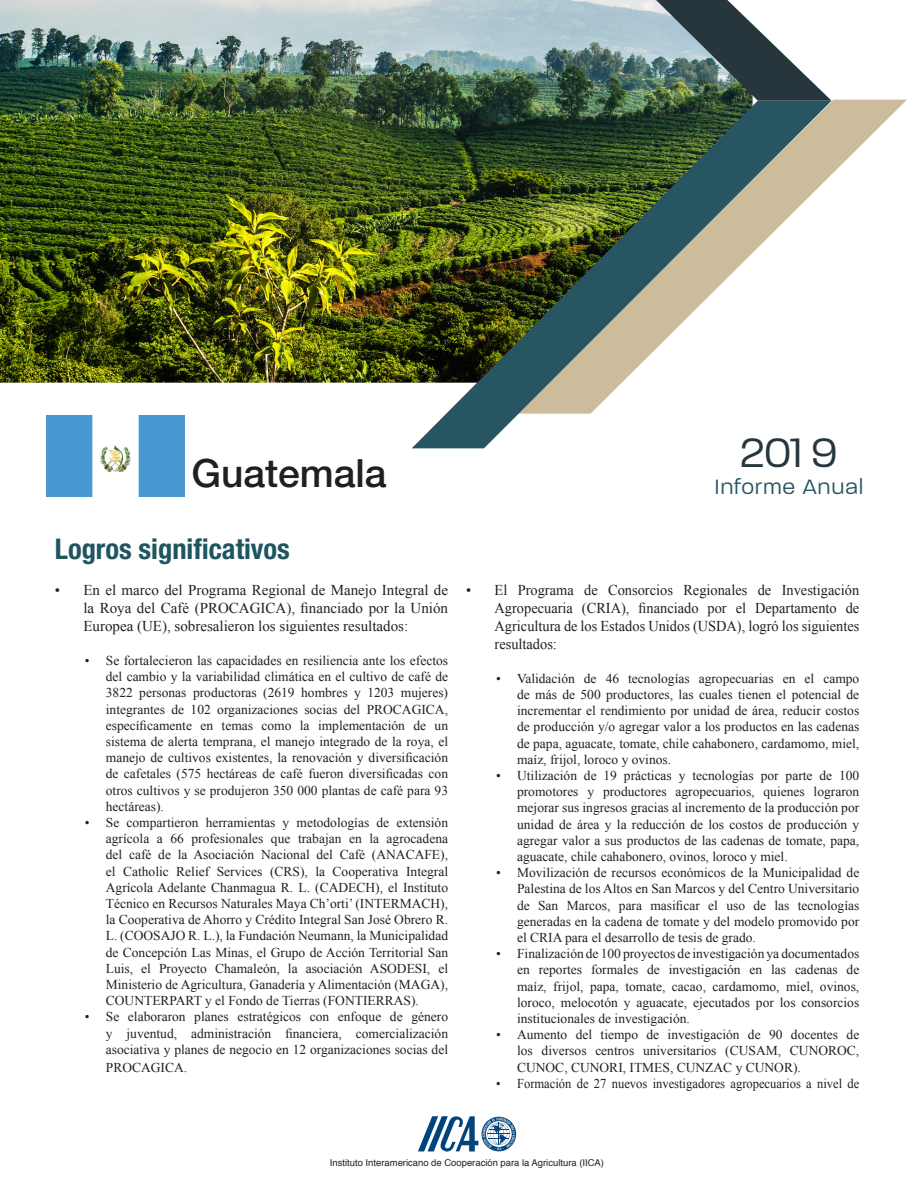
<style>
.page{position:relative;width:918px;height:1188px;background:#fff}
.page>*{position:absolute;margin:0;border:0;box-sizing:border-box;transform-origin:0 0}
.t1{font:300 44.55px "Paralucent";color:#27363d}
.t2{font:500 39px "Helvetica Neue";color:#231f20}
.t3{font:700 condensed 28.5px "Helvetica Neue";color:#1f5560}
.t4{font:300 22.5px "Paralucent";letter-spacing:.06em;color:#275562}
.t5{font:15px/18px "Times New Roman";color:#231f20;text-align:justify;scale:.96 1}
.t6{font:15px/18px "Times New Roman";color:#231f20;text-align:justify}
.t7{font:13.5px/16.2px "Times New Roman";color:#231f20;text-align:justify}
.t8{font:13.5px "Times New Roman";color:#231f20;scale:.93 1}
.t9{font:9.45px "Helvetica";color:#231f20}
</style>
<div class="page">
<svg style="left:418px;top:1116px;width:98px;height:36px"></svg>
<img style="left:0;top:0;width:656px;height:383px">
<img style="left:47px;top:416px;width:138px;height:81px">
<svg style="left:656px;top:0;width:175px;height:100px"></svg>
<svg style="left:518px;top:100px;width:389px;height:74px;fill:#ccbc9c"></svg>
<img style="left:412px;top:101px;width:420px;height:347px">
<p class="t2" style="left:192px;top:450px;width:197px">Guatemala</p>
<p class="t3" style="left:55px;top:531px;width:237px">Logros significativos</p>
<p class="t6" style="left:83px;top:581px;width:366px;text-indent:-28px">• En el marco del Programa Regional de Manejo Integral de la Roya del Café (PROCAGICA), financiado por la Unión Europea (UE), sobresalieron los siguientes resultados:</p>
<p class="t7" style="left:106px;top:652px;width:344px;text-indent:-21px">• Se fortalecieron las capacidades en resiliencia ante los efectos del cambio y la variabilidad climática en el cultivo de café de 3822 personas productoras (2619 hombres y 1203 mujeres) integrantes de 102 organizaciones socias del PROCAGICA, específicamente en temas como la implementación de un sistema de alerta temprana, el manejo integrado de la roya, el manejo de cultivos existentes, la renovación y diversificación de cafetales (575 hectáreas de café fueron diversificadas con otros cultivos y se produjeron 350 000 plantas de café para 93 hectáreas).</p>
<p class="t7" style="left:106px;top:814px;width:344px;text-indent:-21px">• Se compartieron herramientas y metodologías de extensión agrícola a 66 profesionales que trabajan en la agrocadena del café de la Asociación Nacional del Café (ANACAFE), el Catholic Relief Services (CRS), la Cooperativa Integral Agrícola Adelante Chanmagua R. L. (CADECH), el Instituto Técnico en Recursos Naturales Maya Ch’orti’ (INTERMACH), la Cooperativa de Ahorro y Crédito Integral San José Obrero R.<br>L. (COOSAJO R. L.), la Fundación Neumann, la Municipalidad de Concepción Las Minas, el Grupo de Acción Territorial San Luis, el Proyecto Chamaleón, la asociación ASODESI, el Ministerio de Agricultura, Ganadería y Alimentación (MAGA), COUNTERPART y el Fondo de Tierras (FONTIERRAS).</p>
<p class="t7" style="left:106px;top:1009px;width:344px;text-indent:-21px">• Se elaboraron planes estratégicos con enfoque de género y juventud, administración financiera, comercialización asociativa y planes de negocio en 12 organizaciones socias del</p>
<p class="t7" style="left:106px;top:1059px;width:83px">PROCAGICA.</p>
<p class="t1" style="left:740px;top:428px;width:99px">201 9</p>
<p class="t4" style="left:715px;top:474px;width:150px">Informe Anual</p>
<p class="t5" style="left:495px;top:580px;width:381px;text-indent:-28px">• El Programa de Consorcios Regionales de Investigación Agropecuaria (CRIA), financiado por el Departamento de Agricultura de los Estados Unidos (USDA), logró los siguientes resultados:</p>
<p class="t7" style="left:517px;top:670px;width:344px;text-indent:-21px">• Validación de 46 tecnologías agropecuarias en el campo de más de 500 productores, las cuales tienen el potencial de incrementar el rendimiento por unidad de área, reducir costos de producción y/o agregar valor a los productos en las cadenas de papa, aguacate, tomate, chile cahabonero, cardamomo, miel, maíz, frijol, loroco y ovinos.</p>
<p class="t7" style="left:517px;top:767px;width:344px;text-indent:-21px">• Utilización de 19 prácticas y tecnologías por parte de 100 promotores y productores agropecuarios, quienes lograron mejorar sus ingresos gracias al incremento de la producción por unidad de área y la reducción de los costos de producción y agregar valor a sus productos de las cadenas de tomate, papa, aguacate, chile cahabonero, ovinos, loroco y miel.</p>
<p class="t7" style="left:517px;top:864px;width:344px;text-indent:-21px">• Movilización de recursos económicos de la Municipalidad de Palestina de los Altos en San Marcos y del Centro Universitario de San Marcos, para masificar el uso de las tecnologías generadas en la cadena de tomate y del modelo promovido por el CRIA para el desarrollo de tesis de grado.</p>
<p class="t7" style="left:517px;top:945px;width:344px;text-indent:-21px">• Finalización de 100 proyectos de investigación ya documentados en reportes formales de investigación en las cadenas de maíz, frijol, papa, tomate, cacao, cardamomo, miel, ovinos, loroco, melocotón y aguacate, ejecutados por los consorcios institucionales de investigación.</p>
<p class="t7" style="left:517px;top:1026px;width:344px;text-indent:-21px">• Aumento del tiempo de investigación de 90 docentes de los diversos centros universitarios (CUSAM, CUNOROC, CUNOC, CUNORI, ITMES, CUNZAC y CUNOR).</p>
<p class="t8" style="left:496px;top:1074px;width:392px">• Formación de 27 nuevos investigadores agropecuarios a nivel de</p>
<p class="t9" style="left:330px;top:1156px;width:276px">Instituto Interamericano de Cooperación para la Agricultura (IICA)</p>
</div>
